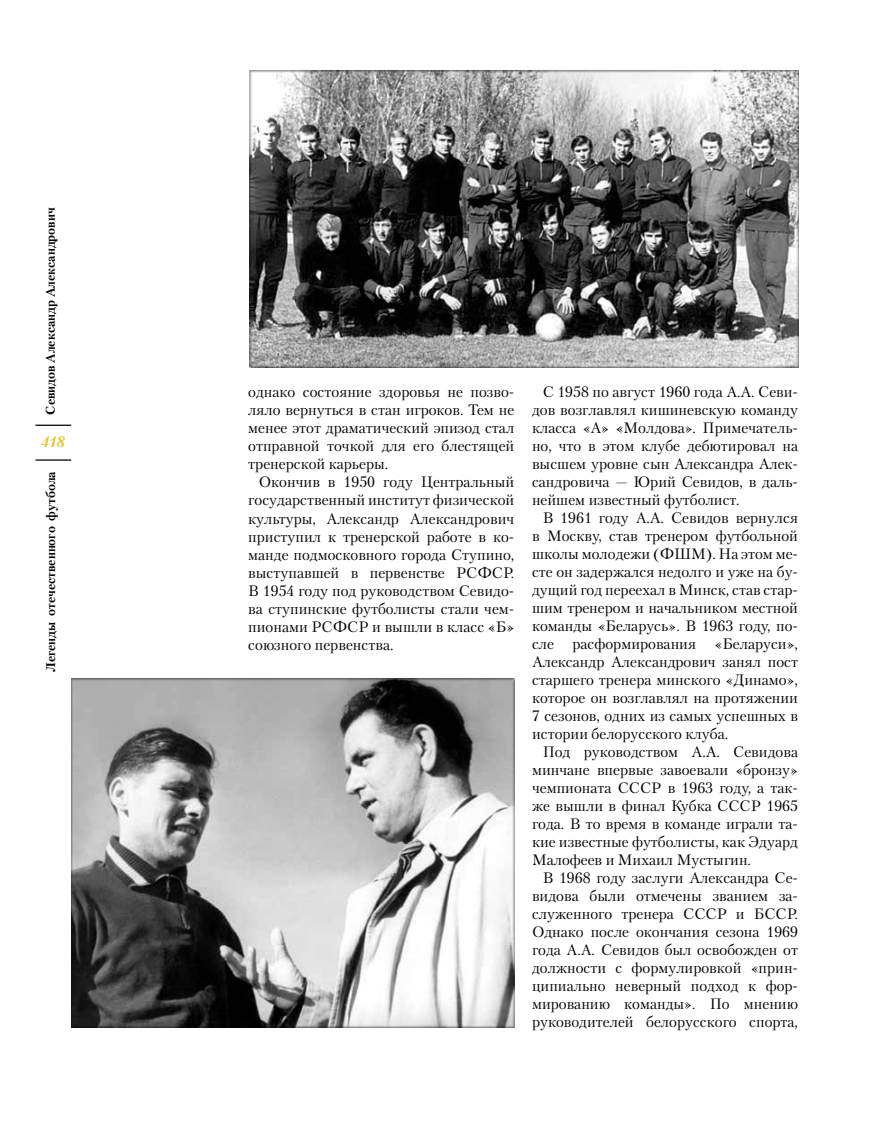
<style>
.page{position:relative;width:869px;height:1134px;background:#fff}
.page>*{position:absolute;margin:0;border:0;box-sizing:border-box;transform-origin:0 0}
.t1{font:15px/18px "Petersburg C";color:#000;text-align:justify}
.t2{font:italic 700 15px "Petersburg C";color:#e0c539}
.t3{font:700 12.5px "Petersburg C";color:#000}
</style>
<div class="page">
<hr style="left:35px;top:425px;width:36px;height:1px;background:#000">
<hr style="left:35px;top:459px;width:36px;height:2px;background:#000">
<div style="left:247px;top:68px;width:552px;height:300px;background:#000;opacity:.5"></div>
<div style="left:70px;top:676px;width:446px;height:352px;background:#000;opacity:.5"></div>
<p class="t3" style="left:43px;top:415px;width:209px;rotate:-90deg">Севидов Александр Александрович</p>
<p class="t2" style="left:41px;top:432px;width:25px">418</p>
<p class="t3" style="left:43px;top:672px;width:202px;rotate:-90deg">Легенды отечественного футбола</p>
<p class="t1" style="left:248px;top:383px;width:267px">однако состояние здоровья не позво&shy;ляло вернуться в стан игроков. Тем не менее этот драматический эпизод стал отправной точкой для его блестящей тренерской карьеры.</p>
<p class="t1" style="left:248px;top:473px;width:267px;text-indent:11px">Окончив в 1950 году Центральный государственный институт физической культуры, Александр Александрович приступил к тренерской работе в ко&shy;манде подмосковного города Ступино, выступавшей в первенстве РСФСР.<br>В 1954 году под руководством Севидо&shy;ва ступинские футболисты стали чем&shy;пионами РСФСР и вышли в класс «Б» союзного первенства.</p>
<p class="t1" style="left:531px;top:383px;width:267px;text-indent:11px">С 1958 по август 1960 года А.А. Севи&shy;дов возглавлял кишиневскую команду класса «А» «Молдова». Примечатель&shy;но, что в этом клубе дебютировал на высшем уровне сын Александра Алек&shy;сандровича — Юрий Севидов, в даль&shy;нейшем известный футболист.</p>
<p class="t1" style="left:531px;top:509px;width:267px;text-indent:11px">В 1961 году А.А. Севидов вернулся в Москву, став тренером футбольной школы молодежи (ФШМ). На этом ме&shy;сте он задержался недолго и уже на бу&shy;дущий год переехал в Минск, став стар&shy;шим тренером и начальником местной команды «Беларусь». В 1963 году, по&shy;сле расформирования «Беларуси», Александр Александрович занял пост старшего тренера минского «Динамо», которое он возглавлял на протяжении 7 сезонов, одних из самых успешных в истории белорусского клуба.</p>
<p class="t1" style="left:531px;top:743px;width:267px;text-indent:11px">Под руководством А.А. Севидова минчане впервые завоевали «бронзу» чемпионата СССР в 1963 году, а так&shy;же вышли в финал Кубка СССР 1965 года. В то время в команде играли та&shy;кие известные футболисты, как Эдуард Малофеев и Михаил Мустыгин.</p>
<p class="t1" style="left:531px;top:869px;width:267px;text-indent:11px">В 1968 году заслуги Александра Се&shy;видова были отмечены званием за&shy;служенного тренера СССР и БССР.<br>Однако после окончания сезона 1969 года А.А. Севидов был освобожден от должности с формулировкой «прин&shy;ципиально неверный подход к фор&shy;мированию команды». По мнению руководителей белорусского спорта,</p>
</div>
